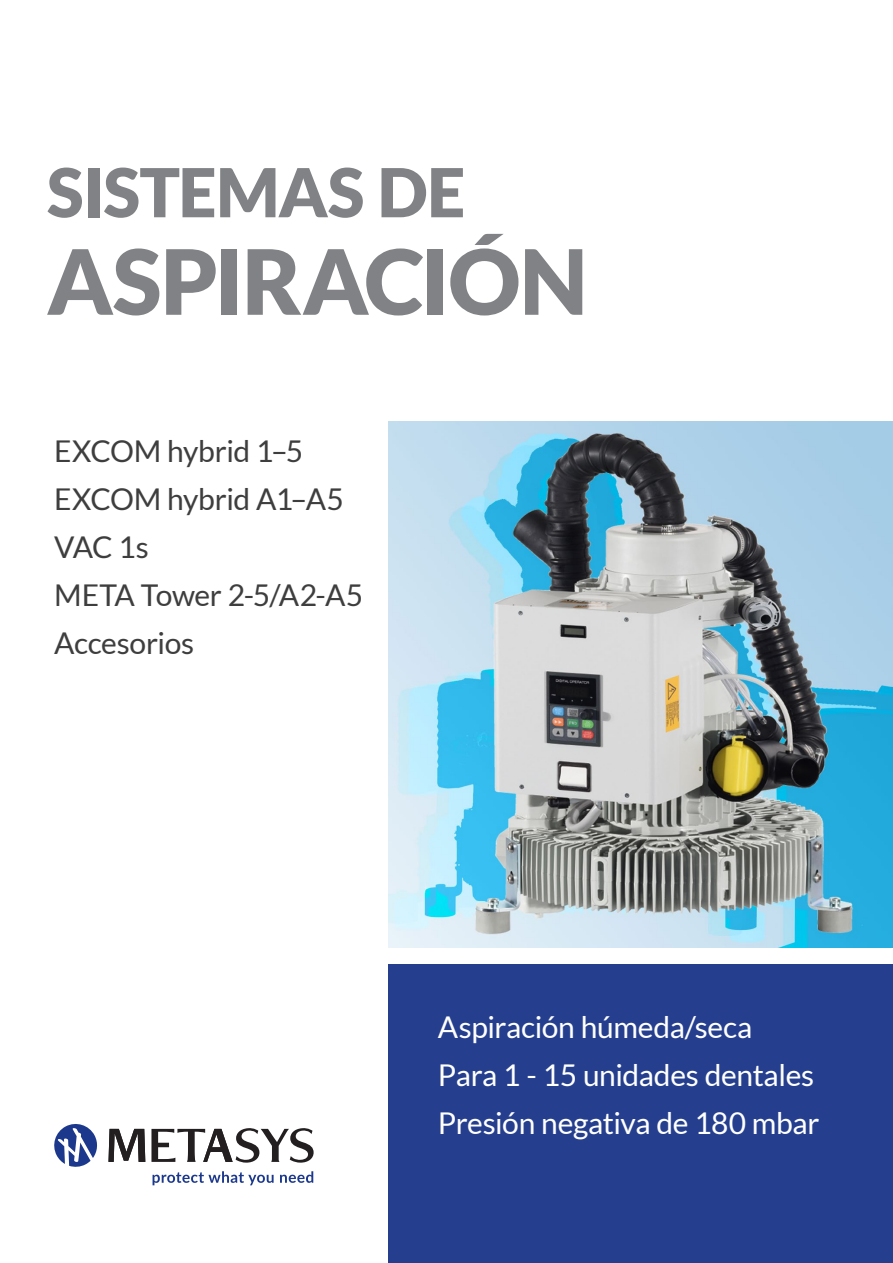
<style>
.page{position:relative;width:893px;height:1263px;background:#fff}
.page>*{position:absolute;margin:0;border:0;box-sizing:border-box;transform-origin:0 0}
.t1{font:900 90px "Lato";letter-spacing:-.015em;color:#808285}
.t2{font:900 67.5px "Lato";letter-spacing:-.01em;color:#808285}
.t3{font:30px "Lato";letter-spacing:-.01em;color:#fff}
.t4{font:30px/48px "Lato";letter-spacing:-.015em;color:#3e3e3f}
</style>
<div class="page">
<div style="left:388px;top:964px;width:505px;height:299px;background:#253f8e"></div>
<svg style="left:151px;top:1128px;width:163px;height:34px"></svg>
<svg style="left:108px;top:1129px;width:37px;height:33px"></svg>
<svg style="left:54px;top:1124px;width:43px;height:43px"></svg>
<svg style="left:153px;top:1171px;width:121px;height:14px"></svg>
<svg style="left:280px;top:1171px;width:33px;height:12px"></svg>
<img style="left:388px;top:421px;width:505px;height:526px">
<p class="t2" style="left:47px;top:153px;width:420px">SISTEMAS DE</p>
<p class="t1" style="left:47px;top:229px;width:542px">ASPIRACIÓN</p>
<p class="t4" style="left:54px;top:427px;width:291px">EXCOM hybrid 1–5<br>EXCOM hybrid A1–A5<br>VAC 1s</p>
<p class="t4" style="left:54px;top:571px;width:310px">META Tower 2-5/A2-A5</p>
<p class="t4" style="left:54px;top:619px;width:141px">Accesorios</p>
<p class="t3" style="left:438px;top:1010px;width:316px">Aspiración húmeda/seca</p>
<p class="t3" style="left:438px;top:1058px;width:378px">Para 1 - 15 unidades dentales</p>
<p class="t3" style="left:438px;top:1106px;width:383px">Presión negativa de 180 mbar</p>
</div>
